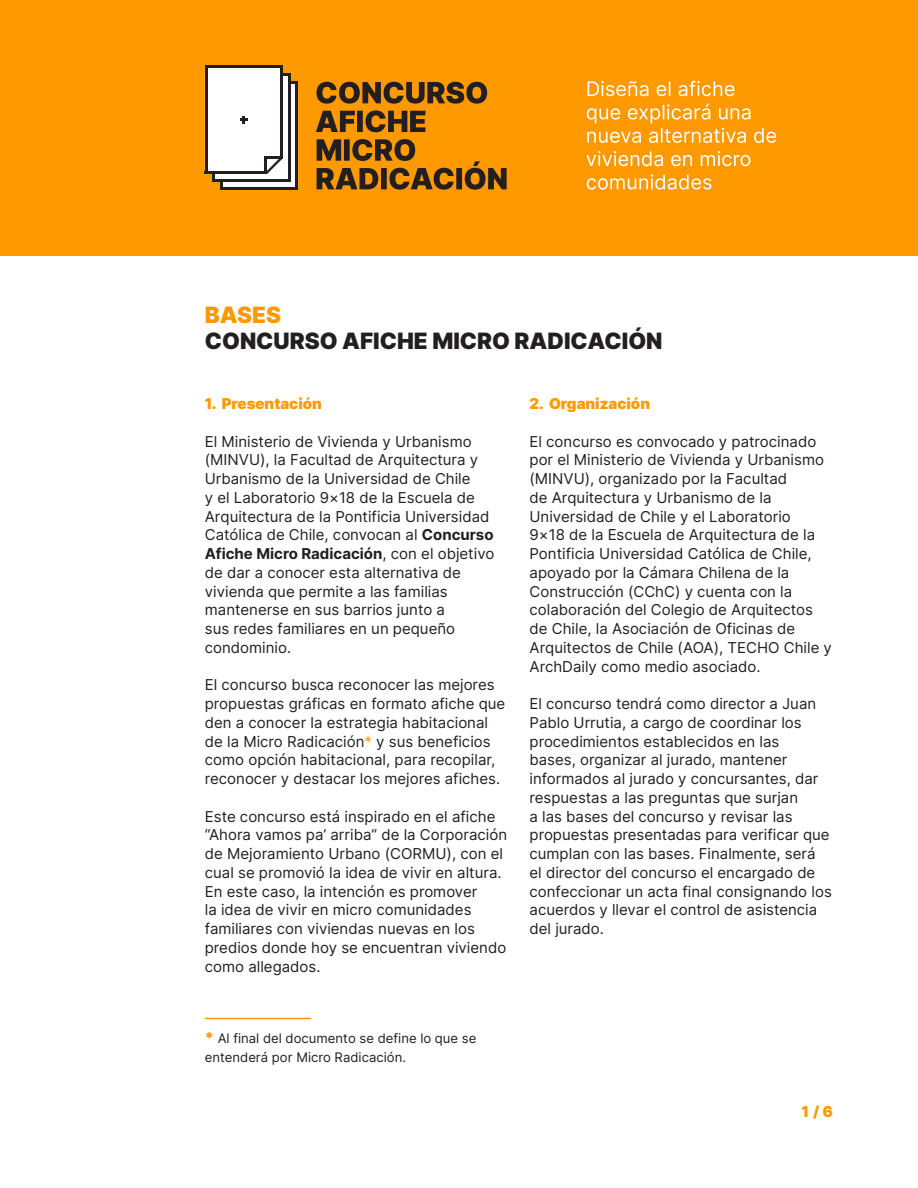
<style>
.page{position:relative;width:918px;height:1188px;background:#fff}
.page>*{position:absolute;margin:0;border:0;box-sizing:border-box;transform-origin:0 0}
.t1{font:900 22.5px "Inter";color:#231f20}
.t2{font:900 22.5px "Inter";color:#f90}
.t3{font:15px/18.8px "Inter";color:#231f20}
.t4{font:900 15px "Inter";color:#f90}
.t5{font:13.2px/18.8px "Inter";color:#231f20}
.s1{font-weight:700}
.s2{color:#f90}
.s3{font-weight:900;font-size:15px;color:#f90}
</style>
<div class="page">
<hr style="left:205px;top:1018px;width:106px;height:1px;background:#f90">
<div style="left:0;top:0;width:918px;height:255px;background:#f90"></div>
<svg style="left:205px;top:65px;width:93px;height:125px"></svg>
<svg style="left:587px;top:174px;width:125px;height:16px"></svg>
<svg style="left:586px;top:151px;width:164px;height:15px"></svg>
<svg style="left:587px;top:104px;width:189px;height:39px"></svg>
<svg style="left:588px;top:81px;width:146px;height:15px"></svg>
<svg style="left:317px;top:139px;width:190px;height:51px"></svg>
<svg style="left:316px;top:110px;width:109px;height:22px"></svg>
<svg style="left:316px;top:82px;width:171px;height:22px"></svg>
<p class="t2" style="left:205px;top:298px;width:78px">BASES</p>
<p class="t1" style="left:205px;top:324px;width:459px">CONCURSO AFICHE MICRO RADICACIÓN</p>
<p class="t4" style="left:205px;top:393px;width:119px">1. Presentación</p>
<p class="t3" style="left:205px;top:432px;width:291px">El Ministerio de Vivienda y Urbanismo (MINVU), la Facultad de Arquitectura y Urbanismo de la Universidad de Chile<br>y el Laboratorio 9×18 de la Escuela de Arquitectura de la Pontificia Universidad Católica de Chile, convocan al <span class="s1">Concurso Afiche Micro Radicación</span>, con el objetivo de dar a conocer esta alternativa de vivienda que permite a las familias mantenerse en sus barrios junto a<br>sus redes familiares en un pequeño condominio.</p>
<p class="t3" style="left:205px;top:675px;width:302px">El concurso busca reconocer las mejores propuestas gráficas en formato afiche que den a conocer la estrategia habitacional de la Micro Radicación<span class="s2">*</span> y sus beneficios como opción habitacional, para recopilar, reconocer y destacar los mejores afiches.</p>
<p class="t3" style="left:205px;top:807px;width:304px">Este concurso está inspirado en el afiche “Ahora vamos pa’ arriba” de la Corporación de Mejoramiento Urbano (CORMU), con el cual se promovió la idea de vivir en altura.<br>En este caso, la intención es promover<br>la idea de vivir en micro comunidades familiares con viviendas nuevas en los predios donde hoy se encuentran viviendo como allegados.</p>
<p class="t5" style="left:205px;top:1028px;width:273px"><span class="s3">*</span> Al final del documento se define lo que se entenderá por Micro Radicación.</p>
<p class="t4" style="left:530px;top:393px;width:122px">2. Organización</p>
<p class="t3" style="left:530px;top:432px;width:304px">El concurso es convocado y patrocinado por el Ministerio de Vivienda y Urbanismo (MINVU), organizado por la Facultad<br>de Arquitectura y Urbanismo de la Universidad de Chile y el Laboratorio<br>9×18 de la Escuela de Arquitectura de la Pontificia Universidad Católica de Chile, apoyado por la Cámara Chilena de la Construcción (CChC) y cuenta con la colaboración del Colegio de Arquitectos de Chile, la Asociación de Oficinas de Arquitectos de Chile (AOA), TECHO Chile y ArchDaily como medio asociado.</p>
<p class="t3" style="left:530px;top:694px;width:304px">El concurso tendrá como director a Juan Pablo Urrutia, a cargo de coordinar los procedimientos establecidos en las<br>bases, organizar al jurado, mantener informados al jurado y concursantes, dar respuestas a las preguntas que surjan<br>a las bases del concurso y revisar las propuestas presentadas para verificar que cumplan con las bases. Finalmente, será<br>el director del concurso el encargado de confeccionar un acta final consignando los acuerdos y llevar el control de asistencia del jurado.</p>
<p class="t4" style="left:800px;top:1101px;width:35px">1/ 6</p>
</div>
